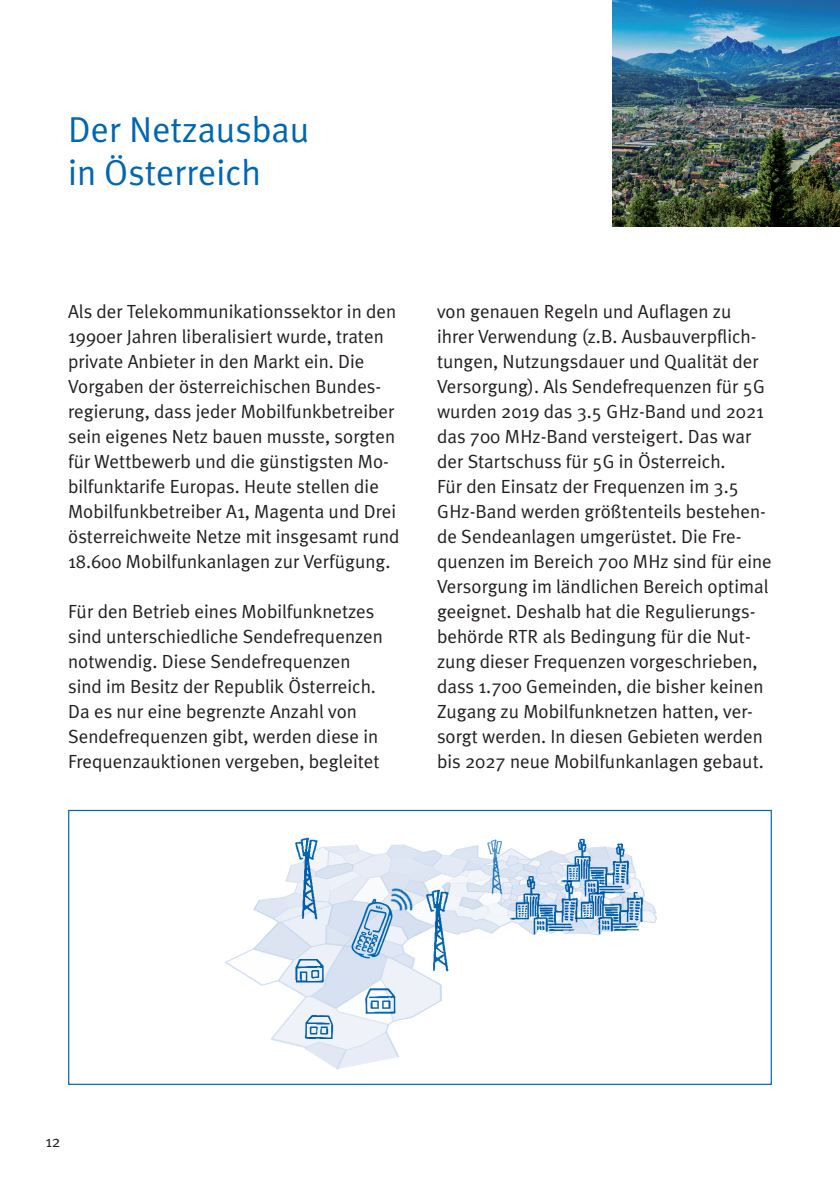
<style>
.page{position:relative;width:840px;height:1191px;background:#fff}
.page>*{position:absolute;margin:0;border:0;box-sizing:border-box;transform-origin:0 0}
.t1{font:36px/43.2px "Meta Plus Normal";color:#0166b3}
.t2{font:19px/25px "Meta Plus Normal";color:#231f20}
.t3{font:16px "Meta Plus Normal";color:#231f20}
</style>
<div class="page">
<img style="left:612px;top:0;width:227px;height:227px">
<div style="left:68px;top:810px;width:703px;height:275px;border:1px solid #0166b3"></div>
<img style="left:225px;top:839px;width:324px;height:231px">
<img style="left:343px;top:897px;width:54px;height:63px">
<img style="left:418px;top:871px;width:40px;height:109px">
<img style="left:287px;top:837px;width:40px;height:91px">
<img style="left:549px;top:838px;width:96px;height:55px">
<img style="left:611px;top:893px;width:46px;height:39px">
<img style="left:498px;top:860px;width:113px;height:85px">
<img style="left:375px;top:871px;width:54px;height:55px">
<img style="left:291px;top:952px;width:38px;height:33px">
<img style="left:360px;top:985px;width:40px;height:31px">
<img style="left:300px;top:1013px;width:37px;height:28px">
<h1 class="t1" style="left:68px;top:107px;width:243px">Der Netzausbau in Österreich</h1>
<p class="t2" style="left:68px;top:299px;width:333px">Als der Telekommunikationssektor in den 1990er Jahren liberalisiert wurde, traten private Anbieter in den Markt ein. Die Vorgaben der österreichischen Bundes&shy;regierung, dass jeder Mobilfunkbetreiber sein eigenes Netz bauen musste, sorgten für Wettbewerb und die günstigsten Mo&shy;bilfunktarife Europas. Heute stellen die Mobilfunkbetreiber A1, Magenta und Drei österreichweite Netze mit insgesamt rund 18.600 Mobilfunkanlagen zur Verfügung.</p>
<p class="t2" style="left:68px;top:599px;width:316px">Für den Betrieb eines Mobilfunknetzes sind unterschiedliche Sendefrequenzen notwendig. Diese Sendefrequenzen sind im Besitz der Republik Österreich.<br>Da es nur eine begrenzte Anzahl von Sendefrequenzen gibt, werden diese in Frequenzauktionen vergeben, begleitet</p>
<p class="t2" style="left:437px;top:299px;width:336px">von genauen Regeln und Auflagen zu ihrer Verwendung (z.B. Ausbauverpflich&shy;tungen, Nutzungsdauer und Qualität der Versorgung). Als Sendefrequenzen für 5G wurden 2019 das 3.5 GHz-Band und 2021 das 700 MHz-Band versteigert. Das war der Startschuss für 5G in Österreich.<br>Für den Einsatz der Frequenzen im 3.5<br>GHz-Band werden größtenteils bestehen&shy;de Sendeanlagen umgerüstet. Die Fre&shy;quenzen im Bereich 700 MHz sind für eine Versorgung im ländlichen Bereich optimal geeignet. Deshalb hat die Regulierungs&shy;behörde RTR als Bedingung für die Nut&shy;zung dieser Frequenzen vorgeschrieben, dass 1.700 Gemeinden, die bisher keinen Zugang zu Mobilfunknetzen hatten, ver&shy;sorgt werden. In diesen Gebieten werden bis 2027 neue Mobilfunkanlagen gebaut.</p>
<p class="t3" style="left:45px;top:1132px;width:17px">12</p>
</div>
